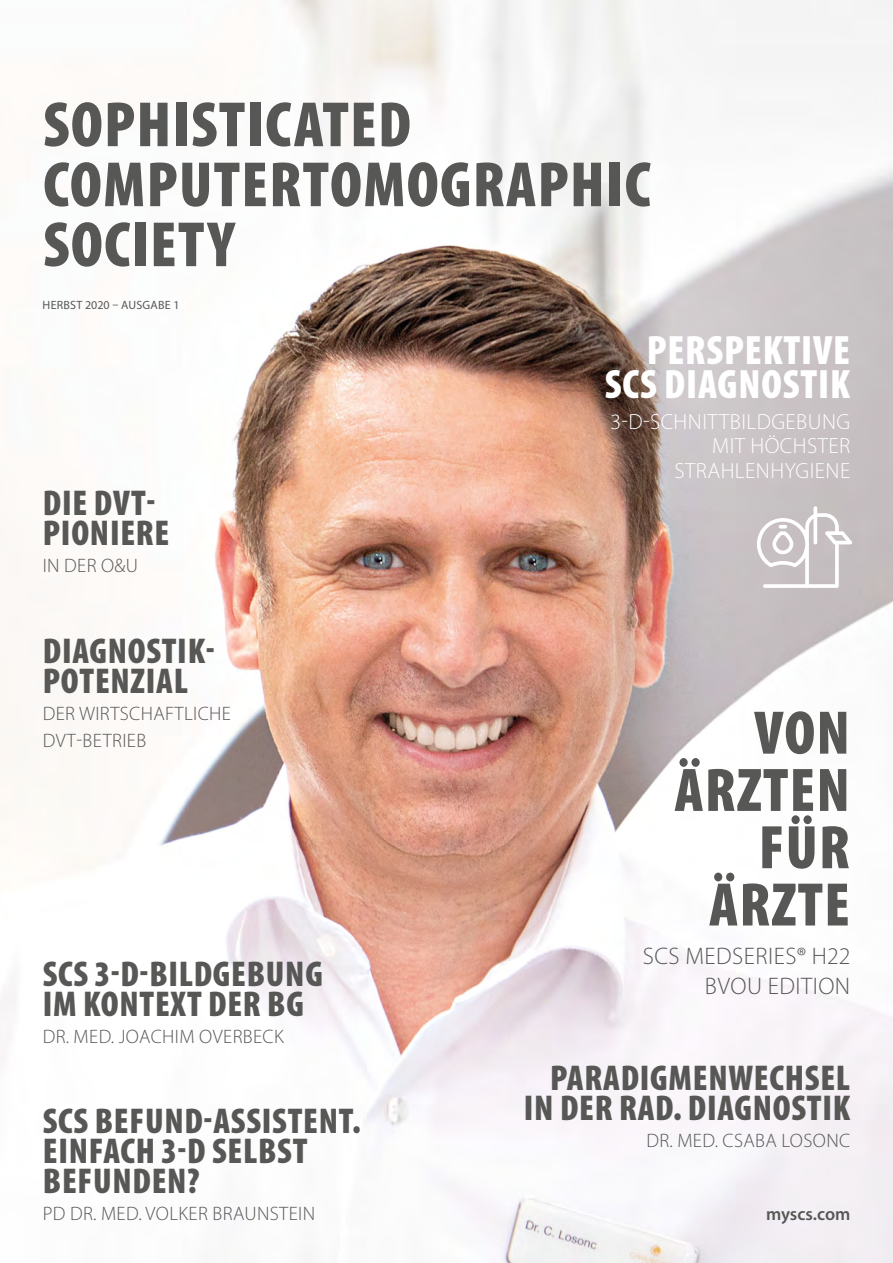
<style>
.page{position:relative;width:893px;height:1263px;background:#fff}
.page>*{position:absolute;margin:0;border:0;box-sizing:border-box;transform-origin:0 0}
.t1{font:900 condensed 64.5px/60px "Myriad Pro";letter-spacing:.02em;color:#575756}
.t2{font:900 condensed 62.1px/57.3px "Myriad Pro";letter-spacing:.02em;color:#575756;text-align:right}
.t3{font:900 condensed 41.25px/34.3px "Myriad Pro";letter-spacing:.02em;color:#fff;text-align:right}
.t4{font:900 condensed 36px/30px "Myriad Pro";letter-spacing:.02em;color:#575756}
.t5{font:300 24px/30px "Myriad Pro";letter-spacing:.02em;color:#575756;text-align:right}
.t6{font:300 22.05px/24.8px "Myriad Pro";letter-spacing:.02em;color:#fff;text-align:right}
.t7{font:300 19.5px/27px "Myriad Pro";letter-spacing:.02em;color:#575756}
.t8{font:600 18px "Myriad Pro";letter-spacing:-.005em;color:#575756}
.t9{font:12px "Myriad Pro";letter-spacing:.02em;color:#575756}
</style>
<div class="page">
<img style="left:0;top:0;width:893px;height:1263px">
<svg style="left:757px;top:506px;width:95px;height:82px"></svg>
<h1 class="t1" style="left:43px;top:93px;width:609px">SOPHISTICATED<br>COMPUTERTOMOGRAPHIC<br>SOCIETY</h1>
<p class="t9" style="left:43px;top:298px;width:138px">HERBST 2020 – AUSGABE 1</p>
<p class="t4" style="left:43px;top:487px;width:128px">DIE DVT-<br>PIONIERE</p>
<p class="t7" style="left:43px;top:552px;width:97px">IN DER O&amp;U</p>
<p class="t4" style="left:43px;top:635px;width:173px">DIAGNOSTIK-<br>POTENZIAL</p>
<p class="t7" style="left:43px;top:700px;width:190px">DER WIRTSCHAFTLICHE<br>DVT-BETRIEB</p>
<p class="t4" style="left:43px;top:958px;width:282px">SCS 3-D-BILDGEBUNG<br>IM KONTEXT DER BG</p>
<p class="t7" style="left:43px;top:1023px;width:243px">DR. MED. JOACHIM OVERBECK</p>
<p class="t4" style="left:43px;top:1105px;width:319px">SCS BEFUND-ASSISTENT.<br>EINFACH 3-D SELBST<br>BEFUNDEN?</p>
<p class="t7" style="left:43px;top:1201px;width:274px">PD DR. MED. VOLKER BRAUNSTEIN</p>
<p class="t3" style="left:605px;top:332px;width:247px">PERSPEKTIVE<br>SCS DIAGNOSTIK</p>
<p class="t6" style="left:610px;top:409px;width:241px">3-D-SCHNITTBILDGEBUNG<br>MIT HÖCHSTER<br>STRAHLENHYGIENE</p>
<h2 class="t2" style="left:674px;top:702px;width:177px">VON<br>ÄRZTEN<br>FÜR<br>ÄRZTE</h2>
<p class="t5" style="left:643px;top:941px;width:209px">SCS MEDSERIES® H22<br>BVOU EDITION</p>
<p class="t4" style="left:524px;top:1062px;width:328px;text-align:right">PARADIGMENWECHSEL<br>IN DER RAD. DIAGNOSTIK</p>
<p class="t7" style="left:646px;top:1128px;width:205px">DR. MED. CSABA LOSONC</p>
<p class="t8" style="left:766px;top:1203px;width:86px">myscs.com</p>
</div>
